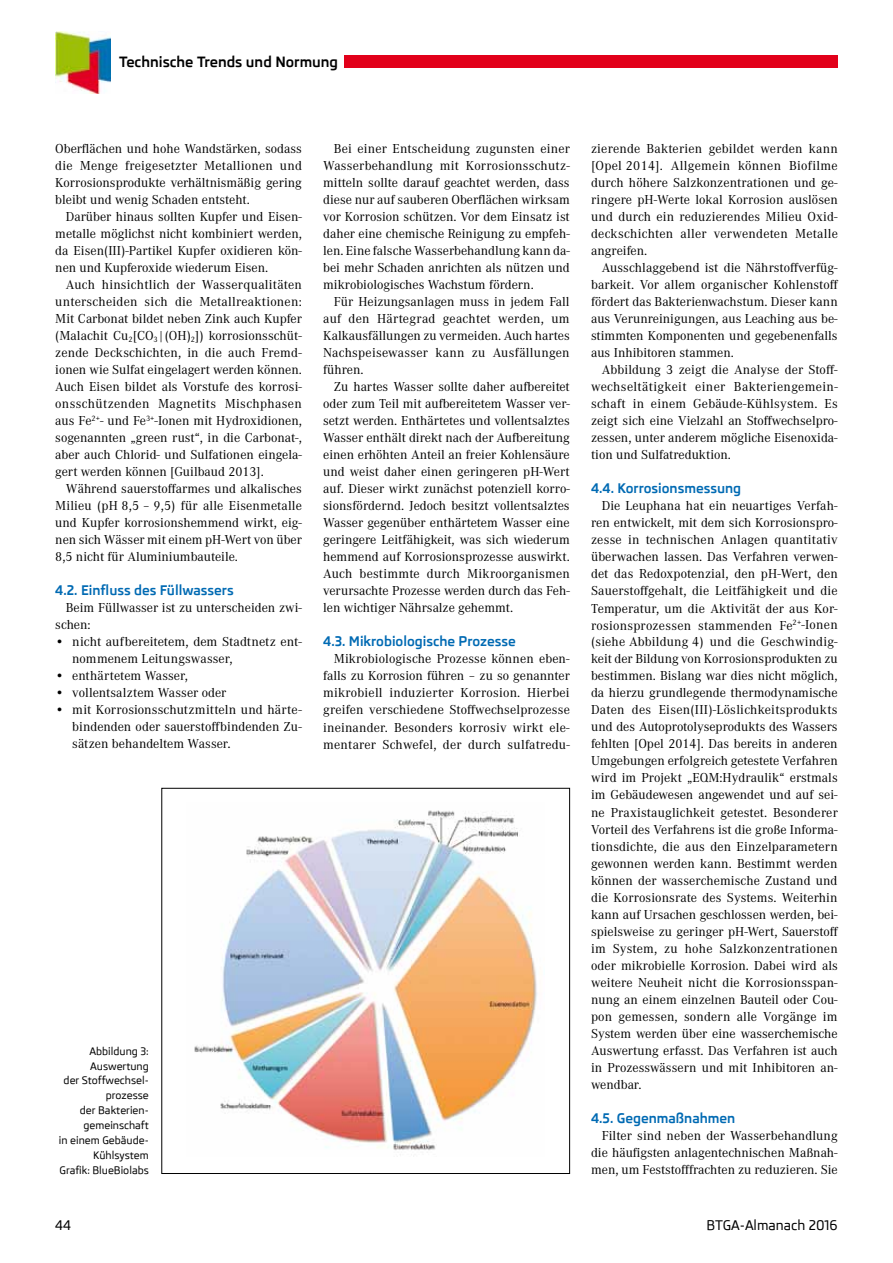
<style>
.page{position:relative;width:893px;height:1263px;background:#fff}
.page>*{position:absolute;margin:0;border:0;box-sizing:border-box;transform-origin:0 0}
.t1{font:700 14.4px "Skoda Pro";color:#000}
.t2{font:13.5px/17px "Corporate A";color:#000;text-align:justify}
.t3{font:700 13.5px "Skoda Pro";color:#006ab3}
.t4{font:500 13.5px "Skoda Pro";color:#000}
.t5{font:500 10.5px/14.9px "Skoda Pro";color:#000;text-align:right}
.s1{font-size:14.25px}
</style>
<div class="page">
<div style="left:344px;top:56px;width:494px;height:12px;background:#e2001a"></div>
<img style="left:55px;top:32px;width:55px;height:61px">
<img style="left:194px;top:810px;width:343px;height:340px">
<div style="left:162px;top:788px;width:408px;height:386px;border:1px solid #000"></div>
<p class="t1" style="left:119px;top:53px;width:221px">Technische Trends und Normung</p>
<p class="t2" style="left:55px;top:140px;width:248px">Oberflächen und hohe Wandstärken, sodass die Menge freigesetzter Metallionen und Korrosionsprodukte verhältnismäßig gering bleibt und wenig Schaden entsteht.</p>
<p class="t2" style="left:55px;top:208px;width:248px;text-indent:11px">Darüber hinaus sollten Kupfer und Eisen&shy;metalle möglichst nicht kombiniert werden, da Eisen(III)-Partikel Kupfer oxidieren kön&shy;nen und Kupferoxide wiederum Eisen.</p>
<p class="t2" style="left:55px;top:277px;width:248px;text-indent:11px">Auch hinsichtlich der Wasserqualitäten unterscheiden sich die Metallreaktionen:<br>Mit Carbonat bildet neben Zink auch Kupfer (Malachit Cu<sub>2</sub>[CO<sub>3</sub>|(OH)<sub>2</sub>]) korrosionsschüt&shy;zende Deckschichten, in die auch Fremd&shy;ionen wie Sulfat eingelagert werden können.<br>Auch Eisen bildet als Vorstufe des korrosi&shy;onsschützenden Magnetits Mischphasen aus Fe<sup>2+</sup>- und Fe<sup>3+</sup>-Ionen mit Hydroxidionen, sogenannten „green rust“, in die Carbonat-, aber auch Chlorid- und Sulfationen eingela&shy;gert werden können [Guilbaud 2013].</p>
<p class="t2" style="left:55px;top:481px;width:248px;text-indent:11px">Während sauerstoffarmes und alkalisches Milieu (pH 8,5 – 9,5) für alle Eisenmetalle und Kupfer korrosionshemmend wirkt, eig&shy;nen sich Wässer mit einem pH-Wert von über 8,5 nicht für Aluminiumbauteile.</p>
<p class="t3" style="left:55px;top:583px;width:180px">4.2. Einfluss des Füllwassers</p>
<p class="t2" style="left:55px;top:600px;width:248px;text-indent:11px">Beim Füllwasser ist zu unterscheiden zwi&shy;schen:</p>
<p class="t2" style="left:72px;top:634px;width:231px;text-indent:-17px">• nicht aufbereitetem, dem Stadtnetz ent&shy;nommenem Leitungswasser,</p>
<p class="t2" style="left:55px;top:668px;width:134px">• enthärtetem Wasser,</p>
<p class="t2" style="left:55px;top:685px;width:173px">• vollentsalztem Wasser oder</p>
<p class="t2" style="left:72px;top:702px;width:231px;text-indent:-17px">• mit Korrosionsschutzmitteln und härte&shy;bindenden oder sauerstoffbindenden Zu&shy;sätzen behandeltem Wasser<span class="s1">.</span></p>
<p class="t2" style="left:323px;top:140px;width:248px;text-indent:11px">Bei einer Entscheidung zugunsten einer Wasserbehandlung mit Korrosionsschutz&shy;mitteln sollte darauf geachtet werden, dass diese nur auf sauberen Oberflächen wirksam vor Korrosion schützen. Vor dem Einsatz ist daher eine chemische Reinigung zu empfeh&shy;len. Eine falsche Wasserbehandlung kann da&shy;bei mehr Schaden anrichten als nützen und mikrobiologisches Wachstum fördern.</p>
<p class="t2" style="left:323px;top:294px;width:248px;text-indent:11px">Für Heizungsanlagen muss in jedem Fall auf den Härtegrad geachtet werden, um Kalkausfällungen zu vermeiden. Auch hartes Nachspeisewasser kann zu Ausfällungen führen.</p>
<p class="t2" style="left:323px;top:379px;width:248px;text-indent:11px">Zu hartes Wasser sollte daher aufbereitet oder zum Teil mit aufbereitetem Wasser ver&shy;setzt werden. Enthärtetes und vollentsalztes Wasser enthält direkt nach der Aufbereitung einen erhöhten Anteil an freier Kohlensäure und weist daher einen geringeren pH-Wert auf. Dieser wirkt zunächst potenziell korro&shy;sionsfördernd. Jedoch besitzt vollentsalztes Wasser gegenüber enthärtetem Wasser eine geringere Leitfähigkeit, was sich wiederum hemmend auf Korrosionsprozesse auswirkt.<br>Auch bestimmte durch Mikroorganismen verursachte Prozesse werden durch das Feh&shy;len wichtiger Nährsalze gehemmt.</p>
<p class="t3" style="left:323px;top:634px;width:194px">4.3. Mikrobiologische Prozesse</p>
<p class="t2" style="left:323px;top:651px;width:248px;text-indent:11px">Mikrobiologische Prozesse können eben&shy;falls zu Korrosion führen – zu so genannter mikrobiell induzierter Korrosion. Hierbei greifen verschiedene Stoffwechselprozesse ineinander. Besonders korrosiv wirkt ele&shy;mentarer Schwefel, der durch sulfatredu-</p>
<p class="t5" style="left:59px;top:1043px;width:91px">Abbildung 3:<br>Auswertung<br>der Stoffwechsel&shy;prozesse<br>der Bakterien&shy;gemeinschaft<br>in einem Gebäude-<br>Kühlsystem<br>Grafik: BlueBiolabs</p>
<p class="t2" style="left:591px;top:141px;width:248px">zierende Bakterien gebildet werden kann [Opel 2014]. Allgemein können Biofilme durch höhere Salzkonzentrationen und ge&shy;ringere pH-Werte lokal Korrosion auslösen und durch ein reduzierendes Milieu Oxid&shy;deckschichten aller verwendeten Metalle angreifen.</p>
<p class="t2" style="left:591px;top:260px;width:249px;text-indent:11px">Ausschlaggebend ist die Nährstoffverfüg&shy;barkeit. Vor allem organischer Kohlenstoff fördert das Bakterienwachstum. Dieser kann aus Verunreinigungen, aus Leaching aus be&shy;stimmten Komponenten und gegebenenfalls aus Inhibitoren stammen.</p>
<p class="t2" style="left:591px;top:362px;width:248px;text-indent:11px">Abbildung 3 zeigt die Analyse der Stoff&shy;wechseltätigkeit einer Bakteriengemein&shy;schaft in einem Gebäude-Kühlsystem. Es zeigt sich eine Vielzahl an Stoffwechselpro&shy;zessen, unter anderem mögliche Eisenoxida&shy;tion und Sulfatreduktion.</p>
<p class="t3" style="left:591px;top:481px;width:152px">4.4. Korrosionsmessung</p>
<p class="t2" style="left:591px;top:498px;width:249px;text-indent:11px">Die Leuphana hat ein neuartiges Verfah&shy;ren entwickelt, mit dem sich Korrosionspro&shy;zesse in technischen Anlagen quantitativ überwachen lassen. Das Verfahren verwen&shy;det das Redoxpotenzial, den pH-Wert, den Sauerstoffgehalt, die Leitfähigkeit und die Temperatur, um die Aktivität der aus Kor&shy;rosionsprozessen stammenden Fe<sup>2+</sup>-Ionen (siehe Abbildung 4) und die Geschwindig&shy;keit der Bildung von Korrosionsprodukten zu bestimmen. Bislang war dies nicht möglich, da hierzu grundlegende thermodynamische Daten des Eisen(III)-Löslichkeitsprodukts und des Autoprotolyseprodukts des Wassers fehlten [Opel 2014]. Das bereits in anderen Umgebungen erfolgreich getestete Verfahren wird im Projekt „EQM:Hydraulik“ erstmals im Gebäudewesen angewendet und auf sei&shy;ne Praxistauglichkeit getestet. Besonderer Vorteil des Verfahrens ist die große Informa&shy;tionsdichte, die aus den Einzelparametern gewonnen werden kann. Bestimmt werden können der wasserchemische Zustand und die Korrosionsrate des Systems. Weiterhin kann auf Ursachen geschlossen werden, bei&shy;spielsweise zu geringer pH-Wert, Sauerstoff im System, zu hohe Salzkonzentrationen oder mikrobielle Korrosion. Dabei wird als weitere Neuheit nicht die Korrosionsspan&shy;nung an einem einzelnen Bauteil oder Cou&shy;pon gemessen, sondern alle Vorgänge im System werden über eine wasserchemische Auswertung erfasst. Das Verfahren ist auch in Prozesswässern und mit Inhibitoren an&shy;wendbar.</p>
<p class="t3" style="left:591px;top:1110px;width:146px">4.5. Gegenmaßnahmen</p>
<p class="t2" style="left:591px;top:1127px;width:248px;text-indent:11px">Filter sind neben der Wasserbehandlung die häufigsten anlagentechnischen Maßnah&shy;men, um Feststofffrachten zu reduzieren. Sie</p>
<p class="t4" style="left:55px;top:1217px;width:17px">44</p>
<p class="t4" style="left:707px;top:1217px;width:133px">BTGA-Almanach 2016</p>
</div>
